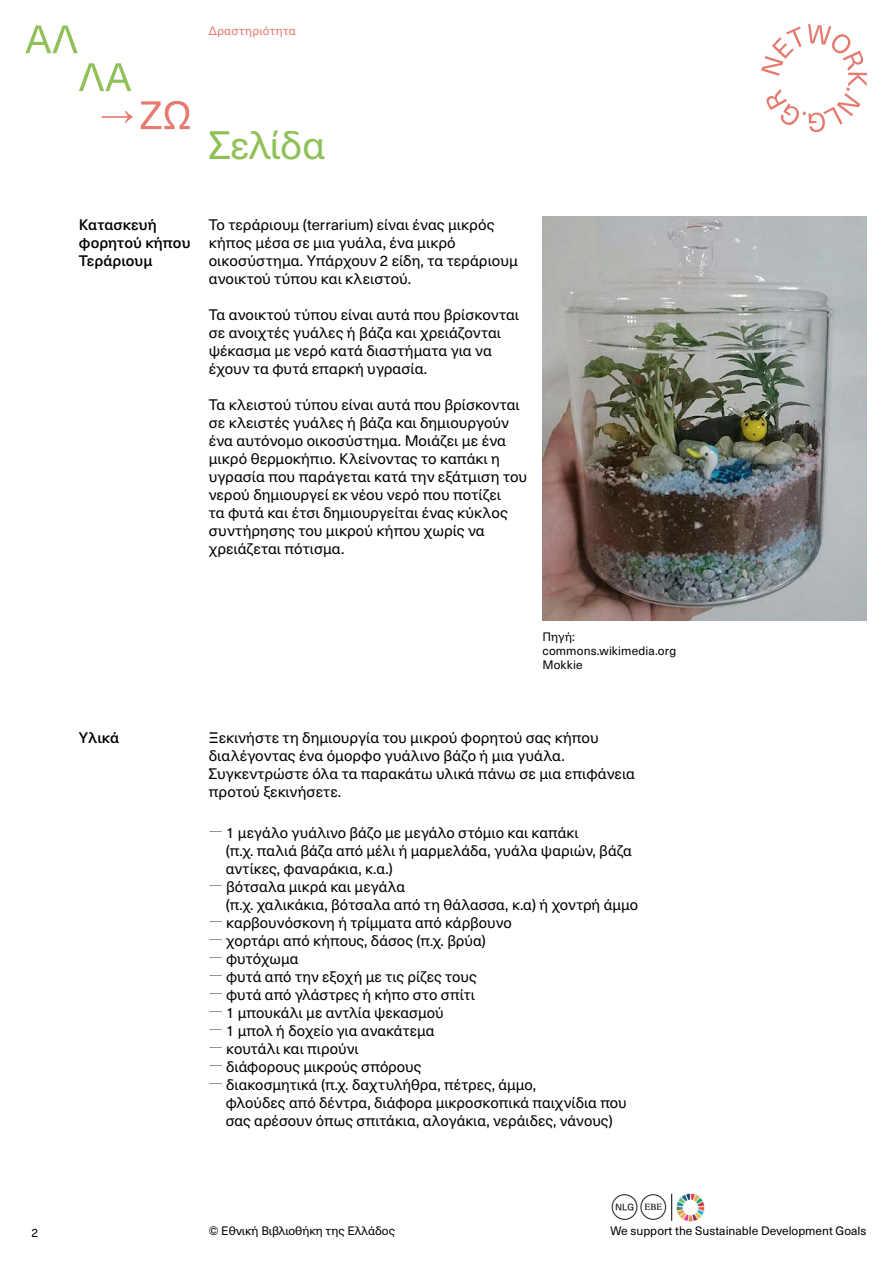
<style>
.page{position:relative;width:893px;height:1263px;background:#fff}
.page>*{position:absolute;margin:0;border:0;box-sizing:border-box;transform-origin:0 0}
.t1{font:39px "Neue Haas Unica W1 G";letter-spacing:-.015em;color:#90c158}
.t2{font:15px/18px "Neue Haas Unica W1 G";letter-spacing:.005em;color:#000}
.t3{font:500 15px/18px "Neue Haas Unica W1 G";letter-spacing:.005em;color:#000}
.t4{font:12px/14.4px "Neue Haas Unica W1 G";color:#000}
.t5{font:12px "Neue Haas Unica W1 G";letter-spacing:.01em;color:#e67970}
</style>
<div class="page">
<svg style="left:761px;top:24px;width:106px;height:108px"></svg>
<img style="left:676px;top:1193px;width:28px;height:28px">
<svg style="left:25px;top:26px;width:53px;height:27px"></svg>
<svg style="left:79px;top:63px;width:52px;height:28px"></svg>
<svg style="left:102px;top:111px;width:31px;height:12px"></svg>
<svg style="left:141px;top:101px;width:49px;height:28px"></svg>
<img style="left:542px;top:216px;width:325px;height:404px">
<svg style="left:671px;top:1194px;width:1px;height:27px"></svg>
<p class="t5" style="left:209px;top:22px;width:89px">Δραστηριότητα</p>
<h1 class="t1" style="left:209px;top:116px;width:118px">Σελίδα</h1>
<p class="t3" style="left:79px;top:215px;width:113px">Κατασκευή φορητού κήπου<br>Τεράριουμ</p>
<p class="t2" style="left:209px;top:215px;width:310px">Το τεράριουμ (terrarium) είναι ένας μικρός κήπος μέσα σε μια γυάλα, ένα μικρό οικοσύστημα. Υπάρχουν 2 είδη, τα τεράριουμ ανοικτού τύπου και κλειστού.</p>
<p class="t2" style="left:209px;top:305px;width:312px">Τα ανοικτού τύπου είναι αυτά που βρίσκονται σε ανοιχτές γυάλες ή βάζα και χρειάζονται ψέκασμα με νερό κατά διαστήματα για να έχουν τα φυτά επαρκή υγρασία.</p>
<p class="t2" style="left:209px;top:395px;width:320px">Τα κλειστού τύπου είναι αυτά που βρίσκονται σε κλειστές γυάλες ή βάζα και δημιουργούν ένα αυτόνομο οικοσύστημα. Μοιάζει με ένα μικρό θερμοκήπιο. Κλείνοντας το καπάκι η υγρασία που παράγεται κατά την εξάτμιση του νερού δημιουργεί εκ νέου νερό που ποτίζει<br>τα φυτά και έτσι δημιουργείται ένας κύκλος συντήρησης του μικρού κήπου χωρίς να χρειάζεται πότισμα.</p>
<p class="t3" style="left:79px;top:728px;width:42px">Υλικά</p>
<p class="t4" style="left:542px;top:628px;width:135px">Πηγή: commons.wikimedia.org<br>Mokkie</p>
<p class="t2" style="left:209px;top:728px;width:428px">Ξεκινήστε τη δημιουργία του μικρού φορητού σας κήπου διαλέγοντας ένα όμορφο γυάλινο βάζο ή μια γυάλα.<br>Συγκεντρώστε όλα τα παρακάτω υλικά πάνω σε μια επιφάνεια προτού ξεκινήσετε.</p>
<p class="t2" style="left:226px;top:823px;width:414px">1 μεγάλο γυάλινο βάζο με μεγάλο στόμιο και καπάκι<br>(π.χ. παλιά βάζα από μέλι ή μαρμελάδα, γυάλα ψαριών, βάζα αντίκες, φαναράκια, κ.α.)<br>βότσαλα μικρά και μεγάλα<br>(π.χ. χαλικάκια, βότσαλα από τη θάλασσα, κ.α) ή χοντρή άμμο καρβουνόσκονη ή τρίμματα από κάρβουνο<br>χορτάρι από κήπους, δάσος (π.χ. βρύα)<br>φυτόχωμα<br>φυτά από την εξοχή με τις ρίζες τους<br>φυτά από γλάστρες ή κήπο στο σπίτι<br>1 μπουκάλι με αντλία ψεκασμού<br>1 μπολ ή δοχείο για ανακάτεμα<br>κουτάλι και πιρούνι<br>διάφορους μικρούς σπόρους<br>διακοσμητικά (π.χ. δαχτυλήθρα, πέτρες, άμμο,<br>φλούδες από δέντρα, διάφορα μικροσκοπικά παιχνίδια που σας αρέσουν όπως σπιτάκια, αλογάκια, νεράιδες, νάνους)</p>
<p class="t4" style="left:31px;top:1225px;width:8px">2</p>
<p class="t4" style="left:209px;top:1222px;width:188px">© Εθνική Βιβλιοθήκη της Ελλάδος</p>
<p class="t4" style="left:611px;top:1222px;width:257px">We support the Sustainable Development Goals</p>
</div>
